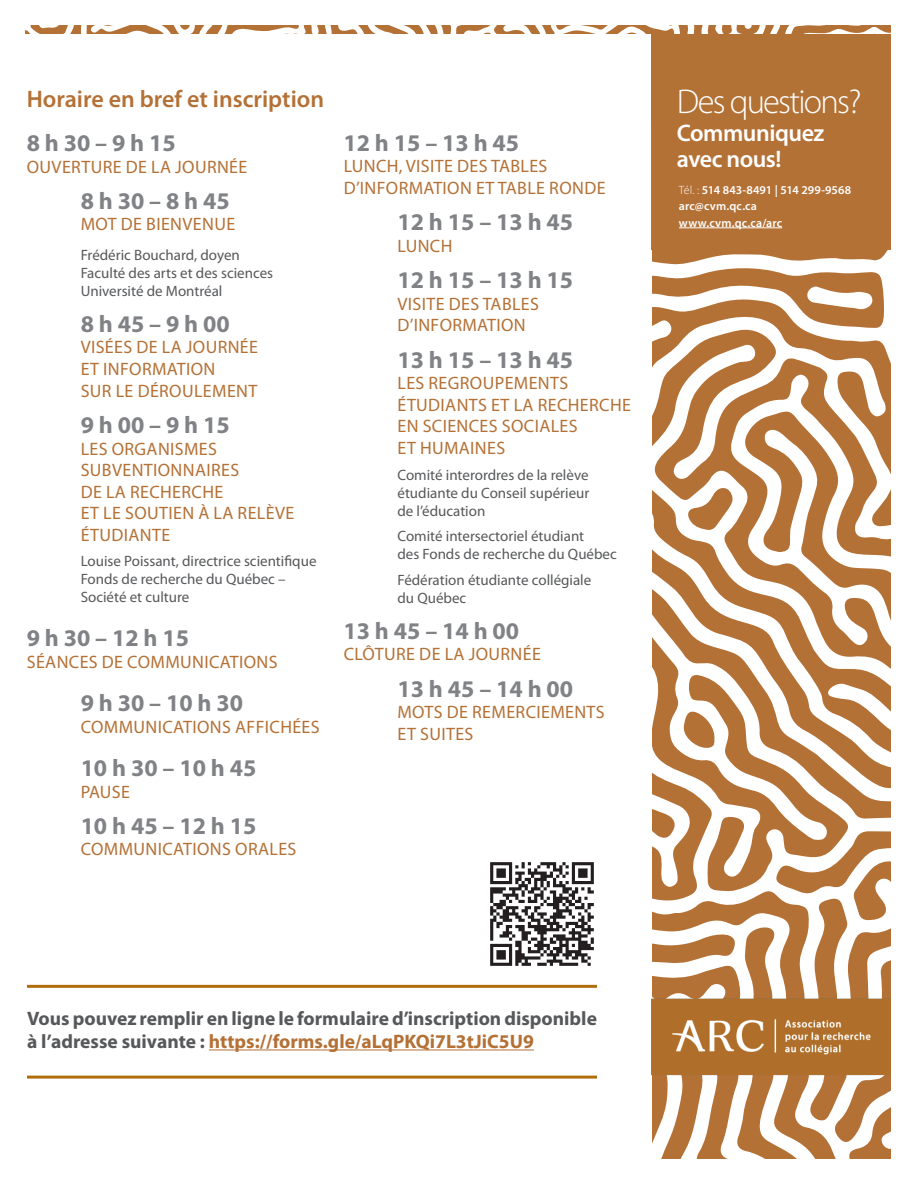
<style>
.page{position:relative;width:918px;height:1188px;background:#fff}
.page>*{position:absolute;margin:0;border:0;box-sizing:border-box;transform-origin:0 0}
.Heading_4{font:300 34.5px "Myriad Pro";letter-spacing:-.05em;color:#fff}
.Titre__horaire{font:700 24px "Myriad Pro";color:#808285}
.Sous-titre_gras{font:600 24px "Myriad Pro";color:#b47136}
.t1{font:600 24px/25.5px "Myriad Pro";letter-spacing:-.02em;color:#fff}
.t2{font:700 19.5px/23.4px "Myriad Pro";color:#57585a}
.Sous-titre__horaire{font:18px/21.6px "Myriad Pro";letter-spacing:.02em;color:#b47136}
.Texte___noms__horair{font:15px/18px "Myriad Pro";color:#57585a}
.Heading_4-2{font:600 12px/16.5px "Myriad Pro";letter-spacing:.01em;color:#fff}
.s1{font-weight:300}
.s2{color:#b47136}
</style>
<div class="page">
<svg style="left:651px;top:250px;width:240px;height:909px;fill:#b47136"></svg>
<svg style="left:804px;top:286px;width:68px;height:24px"></svg>
<div style="left:651px;top:26px;width:240px;height:224px;background:#b47136"></div>
<svg style="left:163px;top:25px;width:270px;height:9px"></svg>
<svg style="left:310px;top:25px;width:10px;height:9px"></svg>
<svg style="left:433px;top:25px;width:458px;height:9px"></svg>
<svg style="left:25px;top:25px;width:138px;height:9px"></svg>
<img style="left:651px;top:968px;width:240px;height:138px">
<hr style="left:679px;top:228px;width:103px;height:1px;background:#fff">
<hr style="left:209px;top:1049px;width:325px;height:1px;background:#b47136">
<hr style="left:27px;top:985px;width:570px;height:3px;background:#af6e0b">
<hr style="left:27px;top:1076px;width:570px;height:3px;background:#af6e0b">
<img style="left:490px;top:862px;width:104px;height:104px">
<p class="Sous-titre_gras" style="left:27px;top:84px;width:299px">Horaire en bref et inscription</p>
<p class="Titre__horaire" style="left:27px;top:127px;width:151px">8 h 30 – 9 h 15</p>
<p class="Sous-titre__horaire" style="left:27px;top:155px;width:222px">OUVERTURE DE LA JOURNÉE</p>
<p class="Titre__horaire" style="left:81px;top:185px;width:151px">8 h 30 – 8 h 45</p>
<p class="Sous-titre__horaire" style="left:81px;top:213px;width:156px">MOT DE BIENVENUE</p>
<p class="Texte___noms__horair" style="left:81px;top:245px;width:194px">Frédéric Bouchard, doyen<br>Faculté des arts et des sciences<br>Université de Montréal</p>
<p class="Titre__horaire" style="left:81px;top:308px;width:151px">8 h 45 – 9 h 00</p>
<p class="Sous-titre__horaire" style="left:81px;top:336px;width:179px">VISÉES DE LA JOURNÉE<br>ET INFORMATION<br>SUR LE DÉROULEMENT</p>
<p class="Titre__horaire" style="left:81px;top:409px;width:151px">9 h 00 – 9 h 15</p>
<p class="Sous-titre__horaire" style="left:81px;top:437px;width:215px">LES ORGANISMES<br>SUBVENTIONNAIRES<br>DE LA RECHERCHE<br>ET LE SOUTIEN À LA RELÈVE<br>ÉTUDIANTE</p>
<p class="Texte___noms__horair" style="left:81px;top:552px;width:237px">Louise Poissant, directrice scientifique<br>Fonds de recherche du Québec –<br>Société et culture</p>
<p class="Titre__horaire" style="left:27px;top:622px;width:164px">9 h 30 – 12 h 15</p>
<p class="Sous-titre__horaire" style="left:27px;top:650px;width:252px">SÉANCES DE COMMUNICATIONS</p>
<p class="Titre__horaire" style="left:81px;top:687px;width:164px">9 h 30 – 10 h 30</p>
<p class="Sous-titre__horaire" style="left:81px;top:715px;width:241px">COMMUNICATIONS AFFICHÉES</p>
<p class="Titre__horaire" style="left:81px;top:752px;width:177px">10 h 30 – 10 h 45</p>
<p class="Sous-titre__horaire" style="left:81px;top:781px;width:51px">PAUSE</p>
<p class="Titre__horaire" style="left:81px;top:810px;width:177px">10 h 45 – 12 h 15</p>
<p class="Sous-titre__horaire" style="left:81px;top:838px;width:217px">COMMUNICATIONS ORALES</p>
<h2 class="Titre__horaire" style="left:344px;top:127px;width:177px">12 h 15 – 13 h 45</h2>
<p class="Sous-titre__horaire" style="left:344px;top:155px;width:263px">LUNCH, VISITE DES TABLES<br>D’INFORMATION ET TABLE RONDE</p>
<h2 class="Titre__horaire" style="left:398px;top:206px;width:177px">12 h 15 – 13 h 45</h2>
<p class="Sous-titre__horaire" style="left:398px;top:235px;width:56px">LUNCH</p>
<h2 class="Titre__horaire" style="left:398px;top:264px;width:177px">12 h 15 – 13 h 15</h2>
<p class="Sous-titre__horaire" style="left:398px;top:293px;width:143px">VISITE DES TABLES<br>D’INFORMATION</p>
<h2 class="Titre__horaire" style="left:398px;top:344px;width:177px">13 h 15 – 13 h 45</h2>
<p class="Sous-titre__horaire" style="left:398px;top:372px;width:235px">LES REGROUPEMENTS<br>ÉTUDIANTS ET LA RECHERCHE<br>EN SCIENCES SOCIALES<br>ET HUMAINES</p>
<p class="Texte___noms__horair" style="left:398px;top:465px;width:193px;text-align:justify">Comité interordres de la relève étudiante du Conseil supérieur de l’éducation</p>
<p class="Texte___noms__horair" style="left:398px;top:527px;width:221px">Comité intersectoriel étudiant<br>des Fonds de recherche du Québec</p>
<p class="Texte___noms__horair" style="left:398px;top:570px;width:195px">Fédération étudiante collégiale du Québec</p>
<h2 class="Titre__horaire" style="left:344px;top:615px;width:177px">13 h 45 – 14 h 00</h2>
<p class="Sous-titre__horaire" style="left:344px;top:643px;width:199px">CLÔTURE DE LA JOURNÉE</p>
<h2 class="Titre__horaire" style="left:398px;top:673px;width:177px">13 h 45 – 14 h 00</h2>
<p class="Sous-titre__horaire" style="left:398px;top:701px;width:209px">MOTS DE REMERCIEMENTS<br>ET SUITES</p>
<p class="Heading_4" style="left:677px;top:81px;width:186px">Des questions?</p>
<p class="t1" style="left:677px;top:120px;width:149px">Communiquez avec nous!</p>
<p class="Heading_4-2" style="left:679px;top:181px;width:174px"><span class="s1">Tél. :</span> 514 843-8491 | 514 299-9568 arc@cvm.qc.ca</p>
<p class="Heading_4-2" style="left:679px;top:214px;width:105px">www.cvm.qc.ca/arc</p>
<p class="t2" style="left:27px;top:1006px;width:571px">Vous pouvez remplir en ligne le formulaire d’inscription disponible à l’adresse suivante : <span class="s2">https://forms.gle/aLqPKQi7L3tJiC5U9</span></p>
</div>
